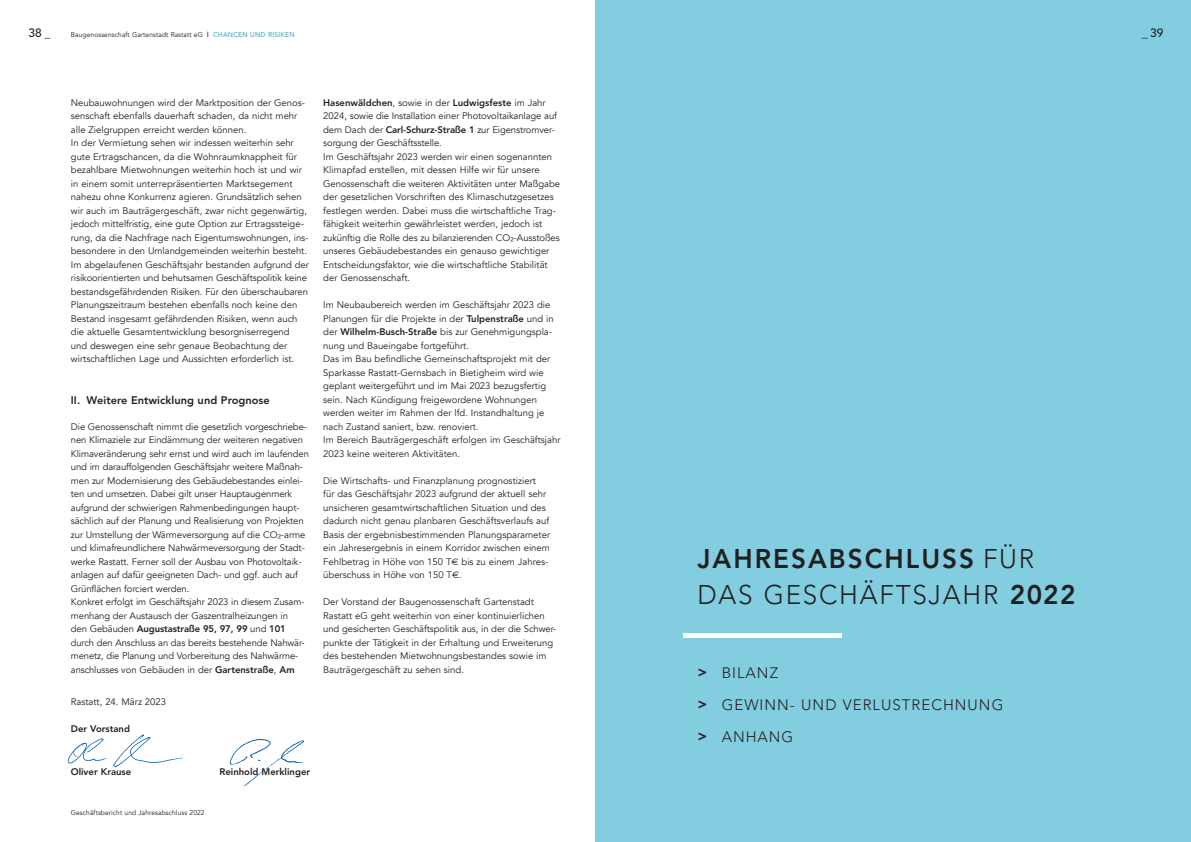
<style>
.page{position:relative;width:1191px;height:842px;background:#fff}
.page>*{position:absolute;margin:0;border:0;box-sizing:border-box;transform-origin:0 0}
.t1{font:800 26.8px/36px "Avenir";letter-spacing:.075em;color:#231f20}
.t2{font:300 15px "Avenir";letter-spacing:.07em;color:#231f20}
.t3{font:500 12px "Avenir";color:#231f20}
.t4{font:800 11px "Avenir";letter-spacing:.005em;color:#231f20}
.t5{font:9.5px/13.5px "Avenir";color:#231f20}
.t6{font:800 9.5px "Avenir";color:#231f20}
.t7{font:7px "Avenir";letter-spacing:.015em;color:#231f20;scale:.95 1}
.s1{font-weight:800}
.s2{font-weight:800;color:#6fb6c7}
.s3{font-family:"Euro Sans"}
.s4{font-weight:300}
</style>
<div class="page">
<img style="left:67px;top:734px;width:116px;height:33px">
<div style="left:595px;top:0;width:596px;height:842px;background:#82cee0"></div>
<div style="left:683px;top:633px;width:159px;height:5px;background:#fff"></div>
<img style="left:229px;top:739px;width:76px;height:48px">
<p class="t3" style="left:28px;top:28px;width:24px">38 _</p>
<p class="t7" style="left:71px;top:30px;width:237px">Baugenossenschaft Gartenstadt Rastatt eG <span class="s1">|</span> <span class="s2">CHANCEN UND RISIKEN</span></p>
<p class="t3" style="left:1141px;top:28px;width:23px">_39</p>
<p class="t5" style="left:71px;top:96px;width:236px">Neubauwohnungen wird der Marktposition der Genos - senschaft ebenfalls dauerhaft schaden, da nicht mehr alle Zielgruppen erreicht werden können.</p>
<p class="t5" style="left:71px;top:137px;width:239px">In der Vermietung sehen wir indessen weiterhin sehr gute Ertragschancen, da die Wohnraumknappheit für bezahlbare Mietwohnungen weiterhin hoch ist und wir in einem somit unterrepräsentierten Marktsegement nahezu ohne Konkurrenz agieren. Grundsätzlich sehen wir auch im Bauträgergeschäft, zwar nicht gegenwärtig, jedoch mittelfristig, eine gute Option zur Ertragssteige - rung, da die Nachfrage nach Eigentumswohnungen, ins&shy;besondere in den Umlandgemeinden weiterhin besteht.</p>
<p class="t5" style="left:71px;top:258px;width:240px">Im abgelaufenen Geschäftsjahr bestanden aufgrund der risikoorientierten und behutsamen Geschäftspolitik keine bestandsgefährdenden Risiken. Für den überschaubaren Planungszeitraum bestehen ebenfalls noch keine den Bestand insgesamt gefährdenden Risiken, wenn auch die aktuelle Gesamtentwicklung besorgniserregend<br>und deswegen eine sehr genaue Beobach tung der wirtschaftlichen Lage und Aussichten erforderlich ist.</p>
<p class="t4" style="left:71px;top:396px;width:200px">II. Weitere Entwicklung und Prognose</p>
<p class="t5" style="left:71px;top:420px;width:239px">Die Genossenschaft nimmt die gesetzlich vorgeschriebe&shy;nen Klimaziele zur Eindämmung der weiteren negativen Klimaveränderung sehr ernst und wird auch im laufenden und im darauffolgenden Geschäftsjahr weitere Maß nah - men zur Modernisierung des Gebäude bestandes einlei&shy;ten und umsetzen. Dabei gilt unser Hauptaugen merk aufgrund der schwierigen Rahmenbedingungen haupt&shy;sächlich auf der Planung und Realisierung von Projekten zur Umstellung der Wärmeversorgung auf die CO²-arme und klimafreundlichere Nahwärmeversor gung der Stadt - werke Rastatt. Ferner soll der Ausbau von Photovoltaik - anlagen auf dafür geeigneten Dach- und ggf. auch auf Grünflächen forciert werden.</p>
<p class="t5" style="left:71px;top:595px;width:235px">Konkret erfolgt im Geschäftsjahr 2023 in diesem Zu sam&shy;menhang der Austausch der Gaszentralheizungen in den Gebäuden <span class="s1">Augustastraße 95, 97, 99</span> und <span class="s1">101 </span>durch den Anschluss an das bereits bestehende Nahwär&shy;menetz, die Planung und Vorbereitung des Nahwärme&shy;anschlusses von Gebäuden in der <span class="s1">Gartenstraße</span>, <span class="s1">Am</span></p>
<p class="t5" style="left:71px;top:695px;width:97px">Rastatt, 24. März 2023</p>
<p class="t6" style="left:71px;top:725px;width:61px">Der Vorstand</p>
<p class="t6" style="left:71px;top:768px;width:62px">Oliver Krause</p>
<p class="t6" style="left:219px;top:768px;width:92px">Reinhold Merklinger</p>
<p class="t7" style="left:71px;top:808px;width:142px">Geschäftsbericht und Jahresabschluss 2022</p>
<p class="t5" style="left:323px;top:96px;width:235px"><span class="s1">Hasenwäldchen</span>, sowie in der <span class="s1">Ludwigsfeste</span> im Jahr 2024, sowie die Instal la tion einer Photovoltaikanlage auf dem Dach der <span class="s1">Carl-Schurz-Straße 1</span> zur Eigenstromver&shy;sorgung der Geschäftsstelle.</p>
<p class="t5" style="left:323px;top:150px;width:238px">Im Geschäftsjahr 2023 werden wir einen sogenannten Klimapfad erstellen, mit dessen Hilfe wir für unsere Genossenschaft die weiteren Aktivitäten unter Maß gabe der gesetzlichen Vorschriften des Klimaschutzgesetzes festlegen werden. Dabei muss die wirtschaftliche Trag - fähigkeit weiterhin gewährleistet werden, jedoch ist zukünftig die Rolle des zu bilanzierenden CO²-Aussto ßes unseres Gebäudebestandes ein genauso gewichtiger Entscheidungsfaktor, wie die wirtschaftliche Stabilität der Genossenschaft.</p>
<p class="t5" style="left:323px;top:299px;width:232px">Im Neubaubereich werden im Geschäftsjahr 2023 die Planungen für die Projekte in der <span class="s1">Tulpenstraße</span> und in der <span class="s1">Wilhelm-Busch-Straße</span> bis zur Genehmigungs pla - nung und Baueingabe fortgeführt.</p>
<p class="t5" style="left:323px;top:353px;width:228px">Das im Bau befindliche Gemeinschaftsprojekt mit der Sparkasse Rastatt-Gernsbach in Bietigheim wird wie geplant weitergeführt und im Mai 2023 bezugsfertig sein. Nach Kündigung freigewordene Wohnungen werden weiter im Rahmen der lfd. Instandhaltung je nach Zustand saniert, bzw. renoviert.</p>
<p class="t5" style="left:323px;top:433px;width:239px">Im Bereich Bauträgergeschäft erfolgen im Geschäftsjahr<br>2023 keine weiteren Aktivitäten.</p>
<p class="t5" style="left:323px;top:474px;width:228px">Die Wirtschafts- und Finanzplanung prognostiziert<br>für das Geschäftsjahr 2023 aufgrund der aktuell sehr unsicheren gesamtwirtschaftlichen Situation und des dadurch nicht genau planbaren Geschäftsverlaufs auf Basis der ergebnisbestimmenden Planungsparameter ein Jahresergebnis in einem Korridor zwischen einem Fehlbetrag in Höhe von 150 T<span class="s3">€</span> bis zu einem Jahres&shy;überschuss in Höhe von 150 T<span class="s3">€</span>.</p>
<p class="t5" style="left:323px;top:595px;width:235px">Der Vorstand der Baugenossenschaft Gartenstadt Rastatt eG geht weiterhin von einer kontinuierlichen und gesicherten Geschäftspolitik aus, in der die Schwer&shy;punkte der Tätigkeit in der Erhaltung und Erweiterung des bestehenden Mietwohnungsbestandes sowie im Bauträgergeschäft zu sehen sind.</p>
<p class="t1" style="left:697px;top:543px;width:379px">JAHRESABSCHLUSS <span class="s4">FÜR<br>DAS GESCHÄFTSJAHR</span> 2022</p>
<p class="t2" style="left:697px;top:666px;width:82px"><span class="s1">&gt;</span> BILANZ</p>
<p class="t2" style="left:697px;top:698px;width:307px"><span class="s1">&gt;</span> GEWINN- UND VERLUSTRECHNUNG</p>
<p class="t2" style="left:697px;top:731px;width:97px"><span class="s1">&gt;</span> ANHANG</p>
</div>
